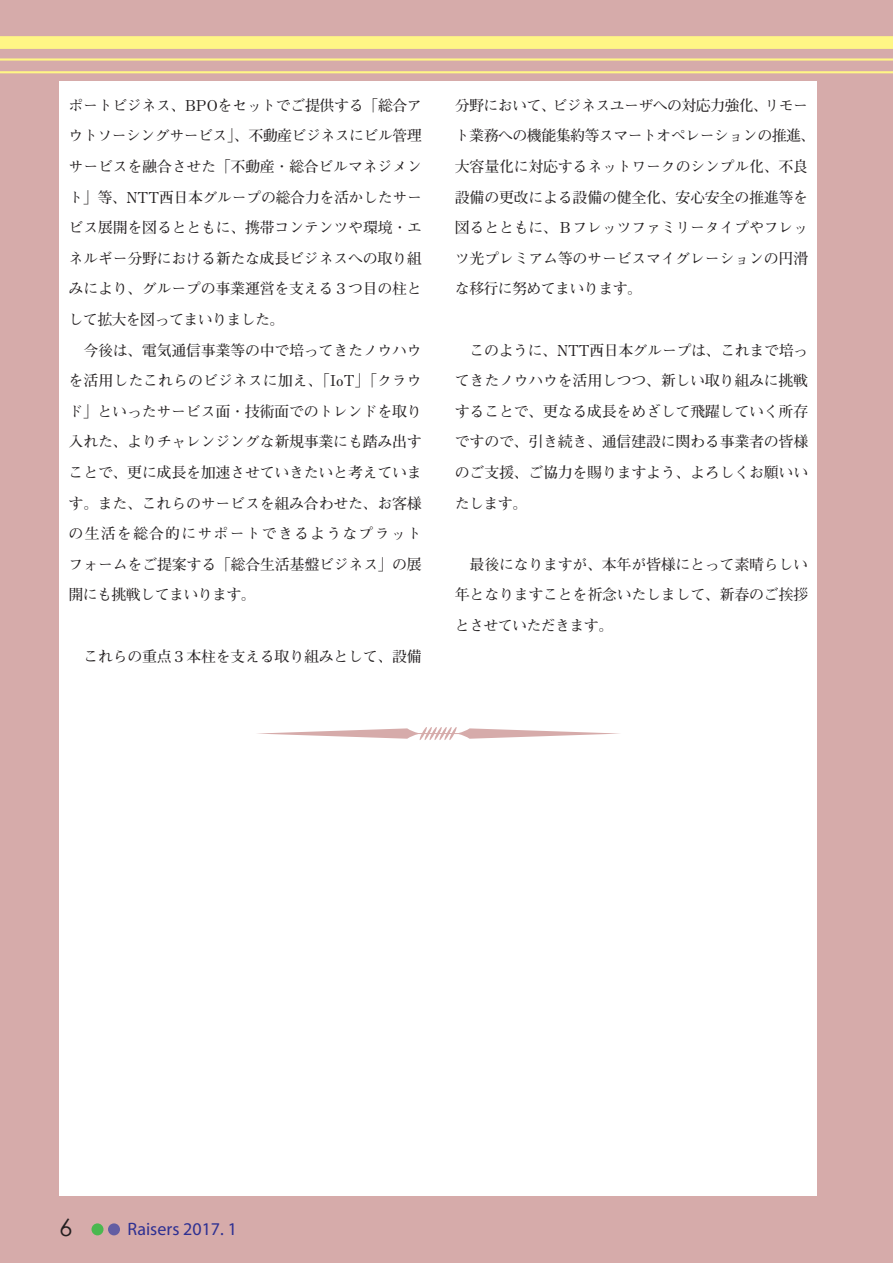
<style>
.page{position:relative;width:893px;height:1263px;background:#d6abaa}
.page>*{position:absolute;margin:0;border:0;box-sizing:border-box;transform-origin:0 0}
.t1{font:24px "Century Gothic";color:#231f20}
.t2{font:18px "Myriad Pro";color:#2e3092}
.t3{font:700 15px/30.6px "Futo Min A101 Pr 5";letter-spacing:-.02em;color:#231f20}
</style>
<div class="page">
<div style="left:60px;top:81px;width:757px;height:1115px;background:#fff"></div>
<div style="left:0;top:36px;width:893px;height:13px;background:#fff685"></div>
<hr style="left:0;top:58px;width:893px;height:3px;background:#fff685">
<hr style="left:0;top:71px;width:893px;height:2px;background:#fff685">
<div style="left:92px;top:1223px;width:12px;height:12px;background:#4ab84f;border-radius:50%"></div>
<div style="left:108px;top:1223px;width:12px;height:12px;background:#635ea3;border-radius:50%"></div>
<svg style="left:257px;top:727px;width:363px;height:13px"></svg>
<p class="t3" style="left:69px;top:88px;width:355px">ポートビジネス、BPOをセットでご提供する「総合アウトソーシングサービス」、不動産ビジネスにビル管理サービスを融合させた「不動産・総合ビルマネジメント」等、NTT西日本グループの総合力を活かしたサービス展開を図るとともに、携帯コンテンツや環境・エネルギー分野における新たな成長ビジネスへの取り組みにより、グループの事業運営を支える３つ目の柱として拡大を図ってまいりました。<br>　今後は、電気通信事業等の中で培ってきたノウハウを活用したこれらのビジネスに加え、「IoT」「クラウド」といったサービス面・技術面でのトレンドを取り入れた、よりチャレンジングな新規事業にも踏み出すことで、更に成長を加速させていきたいと考えています。また、これらのサービスを組み合わせた、お客様の生活を総合的にサポートできるようなプラットフォームをご提案する「総合生活基盤ビジネス」の展開にも挑戦してまいります。</p>
<p class="t3" style="left:69px;top:639px;width:355px">　これらの重点３本柱を支える取り組みとして、設備</p>
<p class="t3" style="left:455px;top:88px;width:362px">分野において、ビジネスユーザへの対応力強化、リモート業務への機能集約等スマートオペレーションの推進、大容量化に対応するネットワークのシンプル化、不良設備の更改による設備の健全化、安心安全の推進等を図るとともに、Ｂフレッツファミリータイプやフレッツ光プレミアム等のサービスマイグレーションの円滑な移行に努めてまいります。</p>
<p class="t3" style="left:455px;top:333px;width:355px;text-align:justify">　このように、NTT西日本グループは、これまで培ってきたノウハウを活用しつつ、新しい取り組みに挑戦することで、更なる成長をめざして飛躍していく所存ですので、引き続き、通信建設に関わる事業者の皆様のご支援、ご協力を賜りますよう、よろしくお願いいたします。</p>
<p class="t3" style="left:455px;top:547px;width:355px;text-align:justify">　最後になりますが、本年が皆様にとって素晴らしい年となりますことを祈念いたしまして、新春のご挨拶とさせていただきます。</p>
<h1 class="t1" style="left:59px;top:1210px;width:15px">6</h1>
<p class="t2" style="left:128px;top:1218px;width:111px">Raisers 2017. 1</p>
</div>
